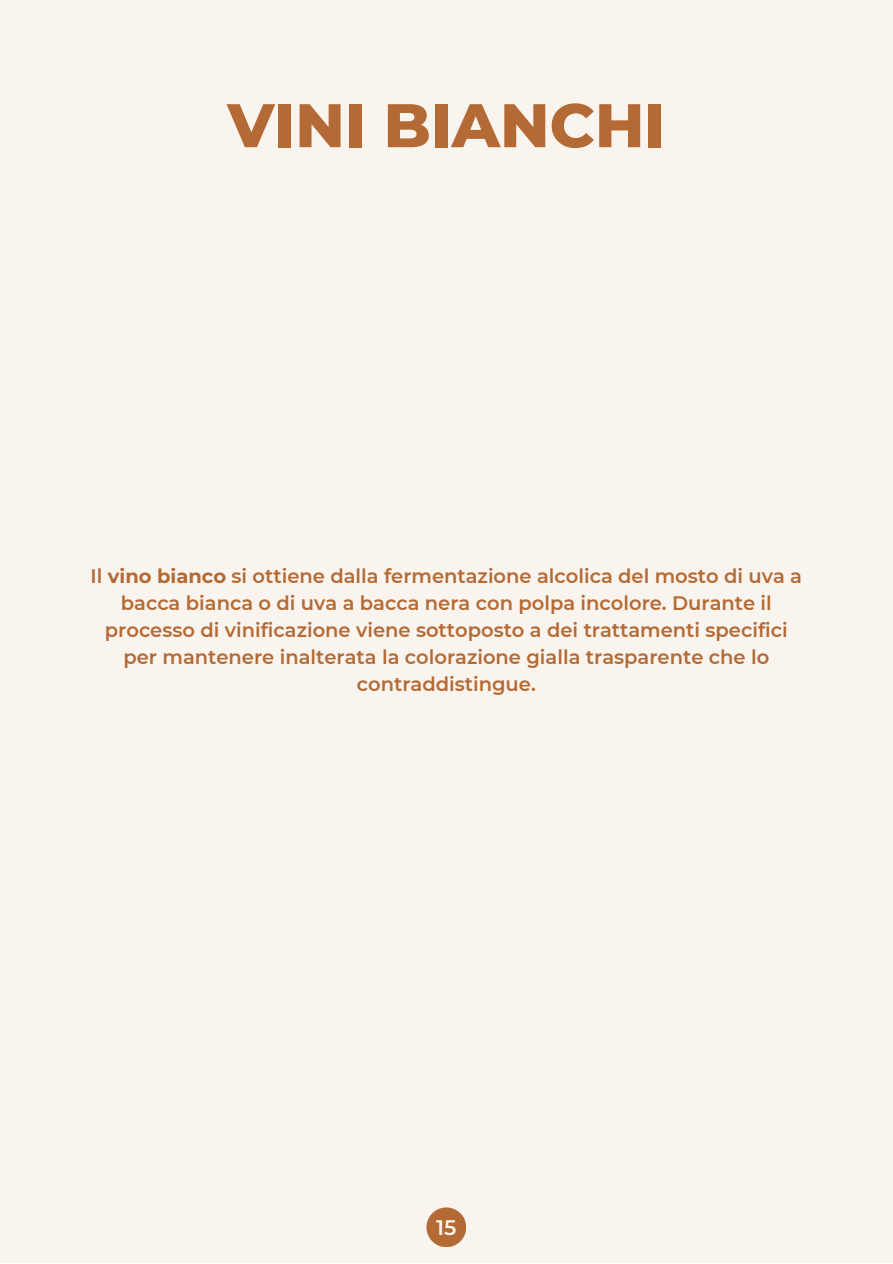
<style>
.page{position:relative;width:893px;height:1264px;background:#fff}
.page>*{position:absolute;margin:0;border:0;box-sizing:border-box;transform-origin:0 0}
.t1{font:800 61.5px "Montserrat";color:#b36a35}
.t2{font:600 21px "Montserrat";color:#faf4ee}
.t3{font:600 19.5px/27px "Montserrat";color:#b36a35;text-align:center}
.t4{font:600 12px "Montserrat";color:#faf4ee}
.s1{font-weight:700}
</style>
<div class="page">
<div style="left:0;top:0;width:892px;height:1262px;background:#faf4ee"></div>
<div style="left:426px;top:1207px;width:40px;height:40px;background:#b36a35;border-radius:50%"></div>
<h1 class="t1" style="left:227px;top:88px;width:439px">VINI BIANCHI</h1>
<p class="t3" style="left:91px;top:562px;width:712px">Il <span class="s1">vino bianco</span> si ottiene dalla fermentazione alcolica del mosto di uva a bacca bianca o di uva a bacca nera con polpa incolore. Durante il processo di vinificazione viene sottoposto a dei trattamenti specifici per mantenere inalterata la colorazione gialla trasparente che lo contraddistingue.</p>
<p class="t4" style="left:440px;top:1212px;width:6px">1</p>
<p class="t2" style="left:436px;top:1214px;width:22px">15</p>
</div>
